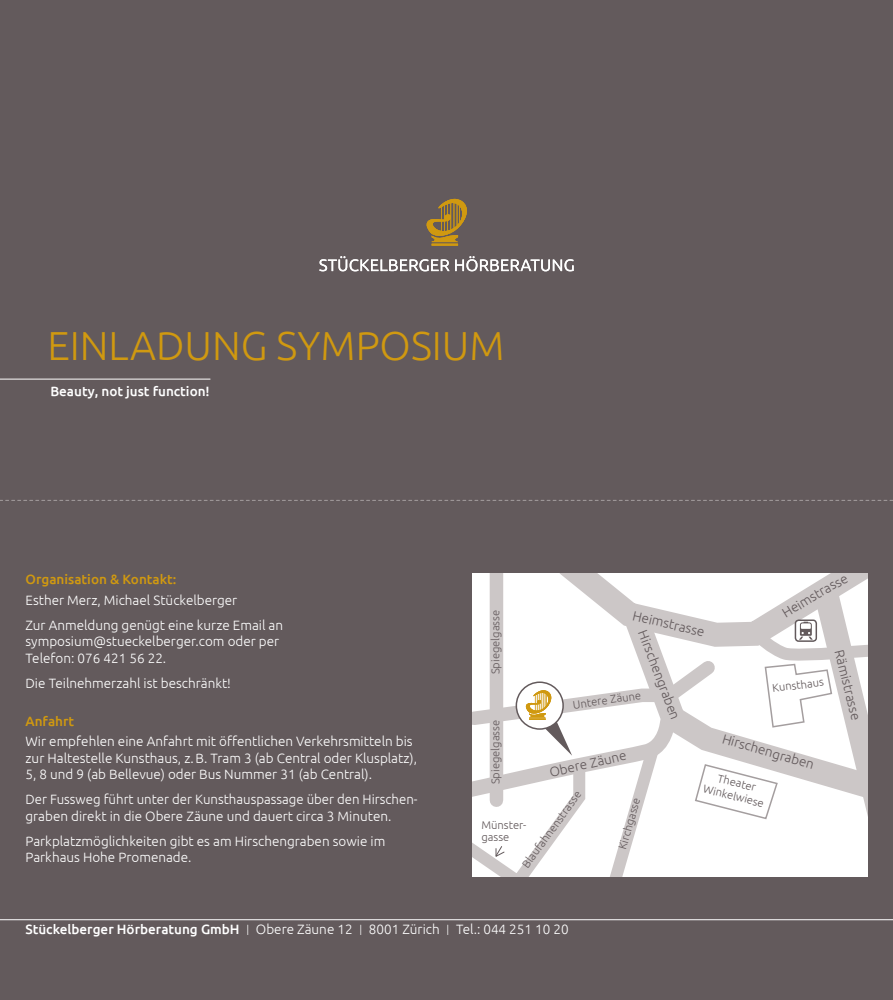
<style>
.page{position:relative;width:893px;height:1000px;background:#fff}
.page>*{position:absolute;margin:0;border:0;box-sizing:border-box;transform-origin:0 0}
.t1{font:300 40.5px "Ubuntu";color:#d09910}
.t2{font:300 13.5px/16.5px "Ubuntu";color:#fff}
.t3{font:300 13.5px "Ubuntu";color:#635a5c}
.t4{font:500 13.5px "Ubuntu";color:#d09910}
.t5{font:500 13.5px "Ubuntu";color:#fff}
.t6{font:300 11.25px/12.8px "Ubuntu";color:#635a5c}
.s1{font-weight:500}
.s2{font-size:10.5px}
</style>
<div class="page">
<div style="left:0;top:0;width:893px;height:500px;background:#635a5c"></div>
<svg style="left:319px;top:256px;width:130px;height:15px"></svg>
<svg style="left:455px;top:256px;width:119px;height:15px"></svg>
<svg style="left:426px;top:199px;width:41px;height:46px"></svg>
<hr style="left:0;top:378px;width:210px;height:1px;background:#fff">
<div style="left:0;top:500px;width:893px;height:499px;background:#635a5c"></div>
<hr style="left:0;top:919px;width:893px;height:1px;background:#fff">
<svg style="left:472px;top:573px;width:395px;height:303px;background:#f0eeee"></svg>
<svg style="left:0;top:500px;width:893px;height:1px"></svg>
<h1 class="t1" style="left:47px;top:320px;width:459px">Einladung Symposium</h1>
<p class="t5" style="left:50px;top:382px;width:161px">Beauty, not just function!</p>
<p class="t4" style="left:26px;top:570px;width:152px">Organisation &amp; Kontakt:</p>
<p class="t2" style="left:26px;top:587px;width:259px;line-height:25px">Esther Merz, Michael Stückelberger<br>Zur Anmeldung genügt eine kurze Email an</p>
<p class="t2" style="left:26px;top:632px;width:255px">symposium@stueckelberger.com oder per<br>Telefon: 076 421 56 22.</p>
<p class="t2" style="left:26px;top:674px;width:207px">Die Teilnehmerzahl ist beschränkt!</p>
<p class="t4" style="left:26px;top:712px;width:50px">Anfahrt</p>
<p class="t2" style="left:26px;top:732px;width:393px">Wir empfehlen eine Anfahrt mit öffentlichen Verkehrsmitteln bis zur Haltestelle Kunsthaus, z.B. Tram 3 (ab Central oder Klusplatz),<br>5, 8 und 9 (ab Bellevue) oder Bus N ummer 31 (ab Central).</p>
<p class="t2" style="left:26px;top:790px;width:394px">Der Fussweg führt unter der Kunsthauspassage über den Hirschen&shy;graben direkt in die Obere Zäune und dauert circa 3 Minuten.</p>
<p class="t2" style="left:26px;top:832px;width:361px">Parkplatzmöglichkeiten gibt es am Hirschengraben sowie im<br>Parkhaus Hohe Promenade.</p>
<p class="t3" style="left:811px;top:587px;width:38px;rotate:-29deg">trasse</p>
<p class="t3" style="left:779px;top:607px;width:39px;rotate:-31deg">Heims</p>
<p class="t6" style="left:489px;top:674px;width:66px;rotate:-90deg">Spiegelgasse</p>
<p class="t3" style="left:635px;top:607px;width:75px;rotate:13deg">Heimstrasse</p>
<p class="t3" style="left:650px;top:627px;width:98px;rotate:69deg">Hirschengraben</p>
<p class="t3" style="left:847px;top:647px;width:73px;rotate:76deg">Rämistrasse</p>
<p class="t6" style="left:771px;top:681px;width:54px;rotate:-7deg">Kunsthaus</p>
<p class="t6" style="left:572px;top:697px;width:70px;rotate:-8deg">Untere Zäune</p>
<p class="t6" style="left:489px;top:784px;width:66px;rotate:-90deg">Spiegelgasse</p>
<p class="t3" style="left:725px;top:730px;width:98px;rotate:16deg">Hirschengraben</p>
<p class="t3" style="left:548px;top:764px;width:80px;rotate:-13deg">Obere Zäune</p>
<p class="t6" style="left:708px;top:768px;width:64px;line-height:13.5px;text-align:center;rotate:14deg">Theater<br>Winkelwiese</p>
<p class="t6" style="left:519px;top:862px;width:94px;rotate:-54deg">Blaufahnenstrasse</p>
<p class="t6" style="left:616px;top:846px;width:55px;rotate:-74deg">Kirchgasse</p>
<p class="t6" style="left:481px;top:817px;width:47px">Münster&shy;gasse</p>
<p class="t2" style="left:26px;top:920px;width:545px"><span class="s1">Stückelberger Hörberatung GmbH</span> <span class="s2">|</span> Obere Zäune 12 <span class="s2">|</span> 8001 Zürich <span class="s2">|</span> Tel.: 044 251 10 20</p>
</div>
